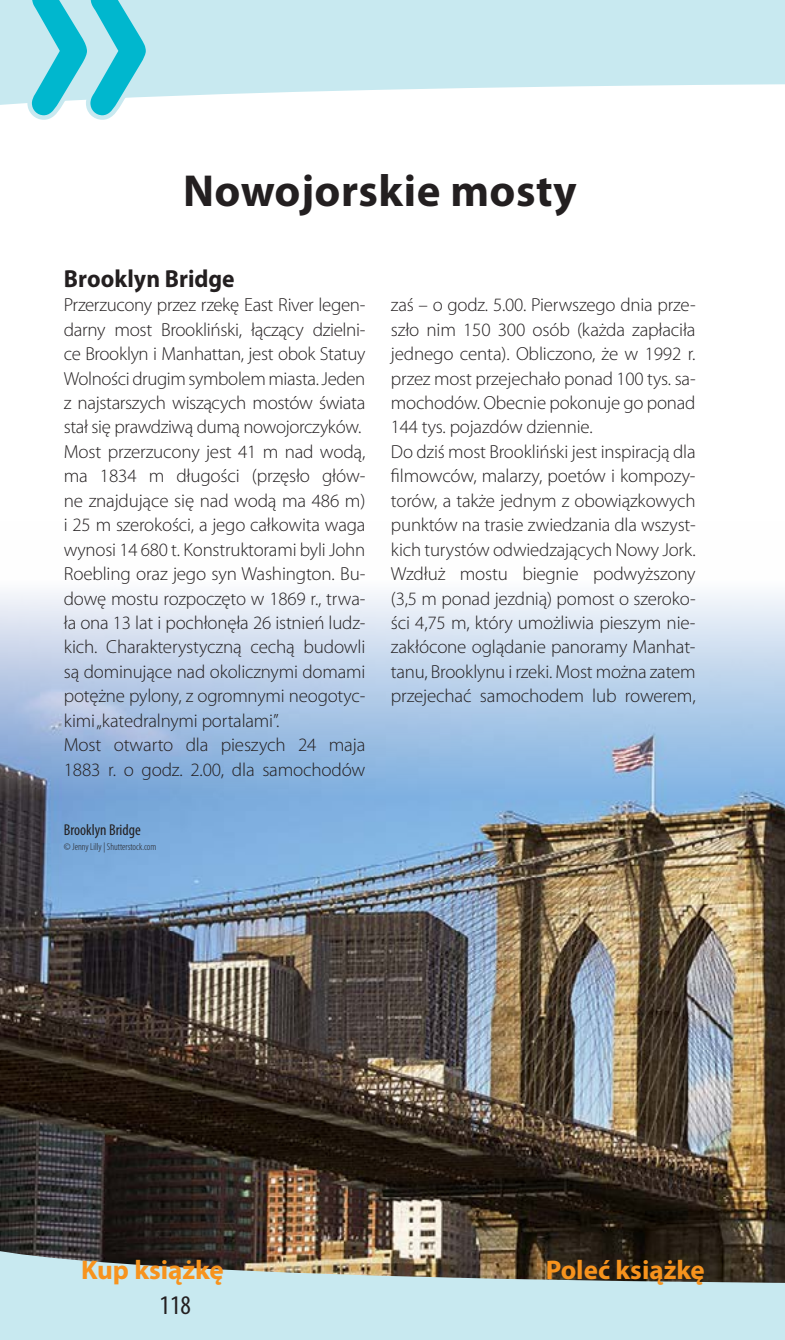
<style>
.page{position:relative;width:785px;height:1340px;background:#fff}
.page>*{position:absolute;margin:0;border:0;box-sizing:border-box;transform-origin:0 0}
.t1{font:700 45px "Myriad Pro";letter-spacing:.01em;color:#231f20}
.t2{font:700 27px "Myriad Pro";color:#f7931d}
.t3{font:condensed 27px "Myriad Pro";color:#231f20}
.t4{font:700 24.75px "Myriad Pro";color:#231f20;scale:.95 1}
.t5{font:300 18.9px/24.5px "Myriad Pro";letter-spacing:-.01em;color:#231f20}
.t6{font:condensed 15.75px "Myriad Pro";color:#231f20}
.t7{font:300 condensed 10.12px "Myriad Pro";color:#231f20}
</style>
<div class="page">
<svg style="left:0;top:0;width:784px;height:105px;background:#d0ecf2"></svg>
<svg style="left:25px;top:0;width:127px;height:120px;background:#78d5e3"></svg>
<img style="left:0;top:592px;width:784px;height:651px">
<svg style="left:0;top:1243px;width:784px;height:96px;background:#a3b5b4"></svg>
<h1 class="t1" style="left:183px;top:161px;width:395px">Nowojorskie mosty</h1>
<h3 class="t4" style="left:64px;top:262px;width:181px">Brooklyn Bridge</h3>
<p class="t5" style="left:64px;top:292px;width:303px">Przerzucony przez rzekę East River legen&shy;darny most Brookliński, łączący dzielni&shy;ce Brooklyn i Manhattan, jest obok Statuy Wolności drugim symbolem miasta. Jeden z najstarszych wiszących mostów świata stał się prawdziwą dumą nowojorczyków.<br>Most przerzucony jest 41 m nad wodą, ma 1834 m długości (przęsło głów&shy;ne znajdujące się nad wodą ma 486 m) i 25 m szerokości, a jego całkowita waga wynosi 14 680 t. Konstruktorami byli John Roebling oraz jego syn Washington. Bu&shy;dowę mostu rozpoczęto w 1869 r., trwa&shy;ła ona 13 lat i pochłonęła 26 istnień ludz&shy;kich. Charakterystyczną cechą budowli są dominujące nad okolicznymi domami potężne pylony, z ogromnymi neogotyc&shy;kimi „katedralnymi portalami”.<br>Most otwarto dla pieszych 24 maja 1883 r. o godz. 2.00, dla samochodów</p>
<p class="t6" style="left:64px;top:820px;width:78px">Brooklyn Bridge</p>
<p class="t7" style="left:64px;top:840px;width:94px">© Jenny Lilly | Shutterstock.com</p>
<p class="t5" style="left:391px;top:292px;width:306px">zaś – o godz. 5.00. Pierwszego dnia prze&shy;szło nim 150 300 osób (każda zapłaciła jednego centa). Obliczono, że w 1992 r. przez most przejechało ponad 100 tys. sa&shy;mochodów. Obecnie pokonuje go ponad 144 tys. pojazdów dziennie.<br>Do dziś most Brookliński jest inspiracją dla filmowców, malarzy, poetów i kompozy&shy;torów, a także jednym z obowiązkowych punktów na trasie zwiedzania dla wszyst&shy;kich turystów odwiedzających Nowy Jork.<br>Wzdłuż mostu biegnie podwyższony (3,5 m ponad jezdnią) pomost o szeroko&shy;ści 4,75 m, który umożliwia pieszym nie&shy;zakłócone oglądanie panoramy Manhat&shy;tanu, Brooklynu i rzeki. Most można zatem przejechać samochodem lub rowerem,</p>
<h2 class="t2" style="left:81px;top:1252px;width:144px">Kup książkę</h2>
<h2 class="t2" style="left:545px;top:1252px;width:161px">Poleć książkę</h2>
<h2 class="t3" style="left:160px;top:1289px;width:33px">118</h2>
</div>
